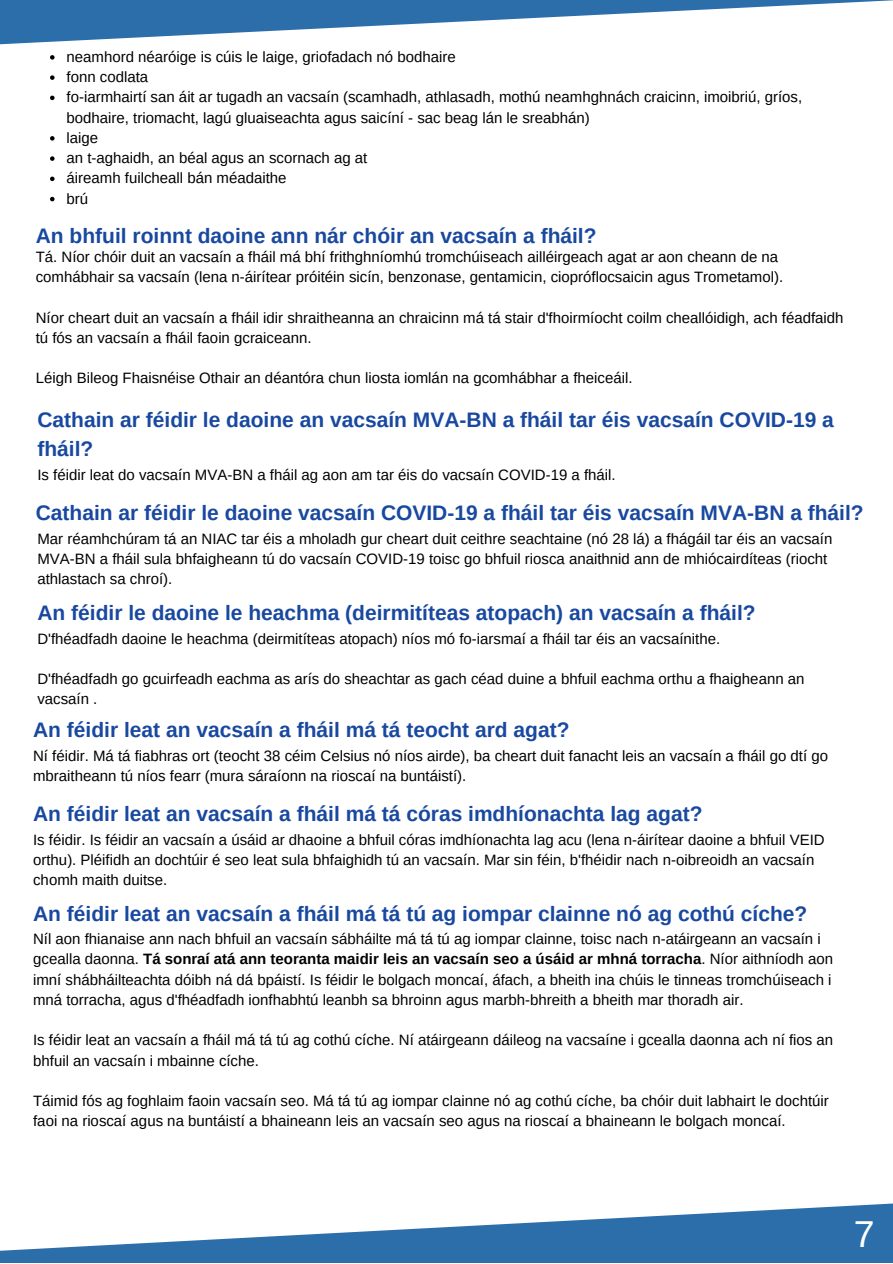
<style>
.page{position:relative;width:893px;height:1264px;background:#fff}
.page>*{position:absolute;margin:0;border:0;box-sizing:border-box;transform-origin:0 0}
.t1{font:37.5px "Arimo";color:#fff}
.t2{font:700 21px/29.2px "Arimo";color:#1848a0}
.t3{font:15px/20.2px "Arimo";color:#000}
.s1{font-weight:700}
</style>
<div class="page">
<svg style="left:0;top:1203px;width:892px;height:59px;fill:#2c6eaa"></svg>
<svg style="left:0;top:0;width:892px;height:202px"></svg>
<svg style="left:50px;top:55px;width:5px;height:5px"></svg>
<svg style="left:50px;top:75px;width:5px;height:5px"></svg>
<svg style="left:50px;top:96px;width:5px;height:4px"></svg>
<svg style="left:50px;top:136px;width:5px;height:5px"></svg>
<svg style="left:50px;top:156px;width:5px;height:5px"></svg>
<svg style="left:50px;top:177px;width:5px;height:4px"></svg>
<svg style="left:50px;top:197px;width:5px;height:4px"></svg>
<p class="t3" style="left:66px;top:47px;width:737px">neamhord néaróige is cúis le laige, griofadach nó bodhaire<br>fonn codlata<br>fo-iarmhairtí san áit ar tugadh an vacsaín (scamhadh, athlasadh, mothú neamhghnách craicinn, imoibriú, gríos, bodhaire, triomacht, lagú gluaiseachta agus saicíní - sac beag lán le sreabhán)<br>laige<br>an t-aghaidh, an béal agus an scornach ag at<br>áireamh fuilcheall bán méadaithe<br>brú</p>
<h2 class="t2" style="left:36px;top:221px;width:562px">An bhfuil roinnt daoine ann nár chóir an vacsaín a fháil?</h2>
<p class="t3" style="left:36px;top:247px;width:748px">Tá. Níor chóir duit an vacsaín a fháil má bhí frithghníomhú tromchúiseach ailléirgeach agat ar aon cheann de na comhábhair sa vacsaín (lena n-áirítear próitéin sicín, benzonase, gentamicin, ciopróflocsaicin agus Trometamol).</p>
<p class="t3" style="left:36px;top:307px;width:809px">Níor cheart duit an vacsaín a fháil idir shraitheanna an chraicinn má tá stair d'fhoirmíocht coilm cheallóidigh, ach féadfaidh tú fós an vacsaín a fháil faoin gcraiceann.</p>
<p class="t3" style="left:36px;top:368px;width:598px">Léigh Bileog Fhaisnéise Othair an déantóra chun liosta iomlán na gcomhábhar a fheiceáil.</p>
<h2 class="t2" style="left:37px;top:405px;width:797px">Cathain ar féidir le daoine an vacsaín MVA-BN a fháil tar éis vacsaín COVID-19 a fháil?</h2>
<p class="t3" style="left:37px;top:464px;width:579px">Is féidir leat do vacsaín MVA-BN a fháil ag aon am tar éis do vacsaín COVID-19 a fháil.</p>
<h2 class="t2" style="left:36px;top:498px;width:829px">Cathain ar féidir le daoine vacsaín COVID-19 a fháil tar éis vacsaín MVA-BN a fháil?</h2>
<p class="t3" style="left:37px;top:528px;width:796px">Mar réamhchúram tá an NIAC tar éis a mholadh gur cheart duit ceithre seachtaine (nó 28 lá) a fhágáil tar éis an vacsaín<br>MVA-BN a fháil sula bhfaigheann tú do vacsaín COVID-19 toisc go bhfuil riosca anaithnid ann de mhiócairdíteas (riocht athlastach sa chroí).</p>
<h2 class="t2" style="left:37px;top:598px;width:719px">An féidir le daoine le heachma (deirmitíteas atopach) an vacsaín a fháil?</h2>
<p class="t3" style="left:37px;top:628px;width:684px">D'fhéadfadh daoine le heachma (deirmitíteas atopach) níos mó fo-iarsmaí a fháil tar éis an vacsaínithe.</p>
<p class="t3" style="left:37px;top:668px;width:768px">D'fhéadfadh go gcuirfeadh eachma as arís do sheachtar as gach céad duine a bhfuil eachma orthu a fhaigheann an vacsaín .</p>
<h2 class="t2" style="left:33px;top:715px;width:538px">An féidir leat an vacsaín a fháil má tá teocht ard agat?</h2>
<p class="t3" style="left:33px;top:745px;width:796px">Ní féidir. Má tá fiabhras ort (teocht 38 céim Celsius nó níos airde), ba cheart duit fanacht leis an vacsaín a fháil go dtí go mbraitheann tú níos fearr (mura sáraíonn na rioscaí na buntáistí).</p>
<h2 class="t2" style="left:33px;top:799px;width:670px">An féidir leat an vacsaín a fháil má tá córas imdhíonachta lag agat?</h2>
<p class="t3" style="left:33px;top:829px;width:793px">Is féidir. Is féidir an vacsaín a úsáid ar dhaoine a bhfuil córas imdhíonachta lag acu (lena n-áirítear daoine a bhfuil VEID orthu). Pléifidh an dochtúir é seo leat sula bhfaighidh tú an vacsaín. Mar sin féin, b'fhéidir nach n-oibreoidh an vacsaín chomh maith duitse.</p>
<h2 class="t2" style="left:33px;top:898px;width:775px">An féidir leat an vacsaín a fháil má tá tú ag iompar clainne nó ag cothú cíche?</h2>
<p class="t3" style="left:33px;top:928px;width:801px">Níl aon fhianaise ann nach bhfuil an vacsaín sábháilte má tá tú ag iompar clainne, toisc nach n-atáirgeann an vacsaín i gcealla daonna. <span class="s1">Tá sonraí atá ann teoranta maidir leis an vacsaín seo a úsáid ar mhná torracha</span>. Níor aithníodh aon imní shábháilteachta dóibh ná dá bpáistí. Is féidir le bolgach moncaí, áfach, a bheith ina chúis le tinneas tromchúiseach i mná torracha, agus d'fhéadfadh ionfhabhtú leanbh sa bhroinn agus marbh-bhreith a bheith mar thoradh air.</p>
<p class="t3" style="left:33px;top:1030px;width:801px">Is féidir leat an vacsaín a fháil má tá tú ag cothú cíche. Ní atáirgeann dáileog na vacsaíne i gcealla daonna ach ní fios an bhfuil an vacsaín i mbainne cíche.</p>
<p class="t3" style="left:33px;top:1090px;width:797px">Táimid fós ag foghlaim faoin vacsaín seo. Má tá tú ag iompar clainne nó ag cothú cíche, ba chóir duit labhairt le dochtúir faoi na rioscaí agus na buntáistí a bhaineann leis an vacsaín seo agus na rioscaí a bhaineann le bolgach moncaí.</p>
<h1 class="t1" style="left:853px;top:1213px;width:22px">7</h1>
</div>
